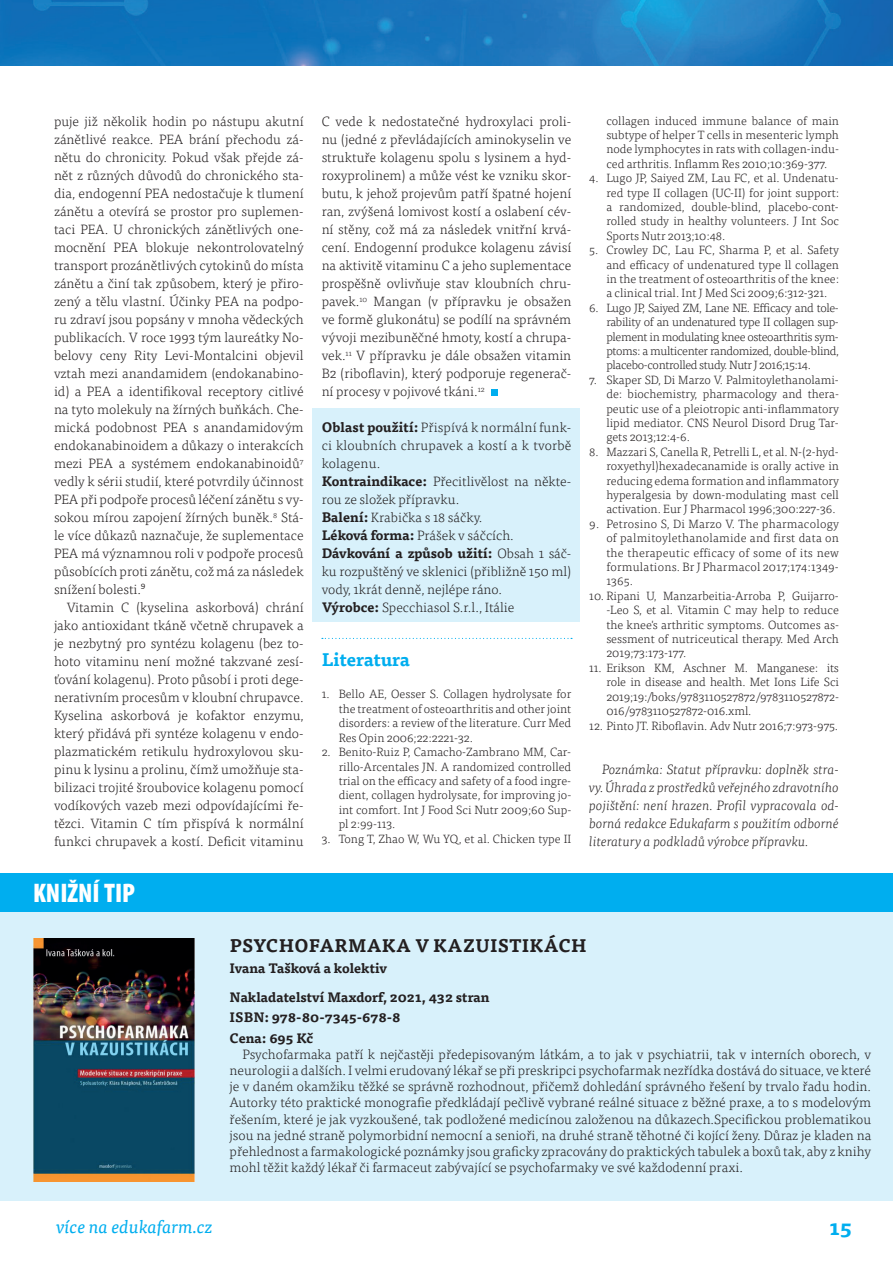
<style>
.page{position:relative;width:893px;height:1263px;background:#fff}
.page>*{position:absolute;margin:0;border:0;box-sizing:border-box;transform-origin:0 0}
.t1{font:900 condensed 27px "Myriad Pro";color:#fff}
.t2{font:700 21px "Tisa Pro";color:#00aeef}
.t3{font:700 18px "Tisa Pro";letter-spacing:.01em;color:#231f20}
.t4{font:italic 18px "Tisa Pro";color:#00aeef}
.t5{font:700 18px "Tisa Pro";color:#00aeef}
.t6{font:300 13.5px/18px "Tisa Pro";color:#231f20;text-align:justify}
.t7{font:italic 300 13.5px/18px "Tisa Pro";color:#231f20;text-align:justify}
.t8{font:700 13.5px/29.2px "Tisa Pro";color:#231f20}
.t9{font:300 12px/14.4px "Tisa Pro";color:#231f20;text-align:justify}
.s1{font-weight:700}
</style>
<div class="page">
<div style="left:313px;top:408px;width:267px;height:214px;background:#d8f1fb"></div>
<img style="left:0;top:0;width:893px;height:65px">
<svg style="left:322px;top:638px;width:250px;height:1px"></svg>
<div style="left:0;top:900px;width:893px;height:301px;background:#d8f1fb"></div>
<img style="left:33px;top:939px;width:162px;height:242px">
<div style="left:0;top:874px;width:893px;height:38px;background:#00aeef"></div>
<div style="left:491px;top:389px;width:7px;height:7px;background:#00aeef"></div>
<p class="t6" style="left:54px;top:112px;width:251px">puje již několik hodin po nástupu akutní zánětlivé reakce. PEA brání přechodu zá&shy;nětu do chronicity. Pokud však přejde zá&shy;nět z různých důvodů do chronického sta&shy;dia, endogenní PEA nedostačuje k tlumení zánětu a otevírá se prostor pro suplemen&shy;taci PEA. U chronických zánětlivých one&shy;mocnění PEA blokuje nekontrolovatelný transport prozánětlivých cytokinů do místa zánětu a činí tak způsobem, který je přiro&shy;zený a tělu vlastní. Účinky PEA na podpo&shy;ru zdraví jsou popsány v mnoha vědeckých publikacích. V roce 1993 tým laureátky No&shy;belovy ceny Rity Levi-Montalcini objevil vztah mezi anandamidem (endokanabino&shy;id) a PEA a identifikoval receptory citlivé na tyto molekuly na žírných buňkách. Che&shy;mická podobnost PEA s anandamidovým endokanabinoidem a důkazy o interakcích mezi PEA a systémem endokanabinoidů<sup>7 </sup>vedly k sérii studií, které potvrdily účinnost PEA při podpoře procesů léčení zánětu s vy&shy;sokou mírou zapojení žírných buněk.<sup>8</sup> Stá&shy;le více důkazů naznačuje, že suplementace PEA má významnou roli v podpoře procesů působících proti zánětu, což má za následek snížení bolesti.⁹</p>
<p class="t6" style="left:54px;top:598px;width:251px;text-indent:13px">Vitamin C (kyselina askorbová) chrání jako antioxidant tkáně včetně chrupavek a je nezbytný pro syntézu kolagenu (bez to&shy;hoto vitaminu není možné takzvané zesí&shy;ťování kolagenu). Proto působí i proti dege&shy;nerativním procesům v kloubní chrupavce.<br>Kyselina askorbová je kofaktor enzymu, který přidává při syntéze kolagenu v endo&shy;plazmatickém retikulu hydroxylovou sku&shy;pinu k lysinu a prolinu, čímž umožňuje sta&shy;bilizaci trojité šroubovice kolagenu pomocí vodíkových vazeb mezi odpovídajícími ře&shy;tězci. Vitamin C tím přispívá k normální funkci chrupavek a kostí. Deficit vitaminu</p>
<h1 class="t1" style="left:33px;top:878px;width:104px">KNIŽNÍ TIP</h1>
<p class="t6" style="left:322px;top:112px;width:251px">C vede k nedostatečné hydroxylaci proli&shy;nu (jedné z převládajících aminokyselin ve struktuře kolagenu spolu s lysinem a hyd&shy;roxyprolinem) a může vést ke vzniku skor&shy;butu, k jehož projevům patří špatné hojení ran, zvýšená lomivost kostí a oslabení cév&shy;ní stěny, což má za následek vnitřní krvá&shy;cení. Endogenní produkce kolagenu závisí na aktivitě vitaminu C a jeho suplementace prospěšně ovlivňuje stav kloubních chru&shy;pavek.<sup>10</sup> Mangan (v přípravku je obsažen ve formě glukonátu) se podílí na správném vývoji mezibuněčné hmoty, kostí a chrupa&shy;vek.<sup>11</sup> V přípravku je dále obsažen vitamin B2 (riboflavin), který podporuje regenerač&shy;ní procesy v pojivové tkáni.<sup>12</sup></p>
<p class="t6" style="left:322px;top:418px;width:251px;text-align:left"><span class="s1">Oblast použití:</span> Přispívá k normální funk&shy;ci kloubních chrupavek a kostí a k tvorbě kolagenu.<br><span class="s1">Kontraindikace:</span> Přecitlivělost na někte&shy;rou ze složek přípravku.<br><span class="s1">Balení:</span> Krabička s 18 sáčky.<br><span class="s1">Léková forma:</span> Prášek v sáčcích.<br><span class="s1">Dávkování a způsob užití:</span> Obsah 1 sáč&shy;ku rozpuštěný ve sklenici (přibližně 150 ml) vody, 1krát denně, nejlépe ráno.<br><span class="s1">Výrobce:</span> Specchiasol S.r.l., Itálie</p>
<h3 class="t5" style="left:322px;top:645px;width:90px">Literatura</h3>
<p class="t9" style="left:339px;top:687px;width:234px;text-indent:-17px">1. Bello AE, Oesser S. Collagen hydrolysate for the treatment of osteoarthritis and other joint disorders: a review of the literature. Curr Med Res Opin 2006;22:2221-32.</p>
<p class="t9" style="left:339px;top:744px;width:234px;text-indent:-17px">2. Benito-Ruiz P, Camacho-Zambrano MM, Car&shy;rillo-Arcentales JN. A randomized controlled trial on the efficacy and safety of a food ingre&shy;dient, collagen hydrolysate, for improving jo&shy;int comfort. Int J Food Sci Nutr 2009;60 Sup&shy;pl 2:99-113.</p>
<p class="t9" style="left:322px;top:831px;width:251px">3. Tong T, Zhao W, Wu YQ, et al. Chicken type II</p>
<p class="t9" style="left:606px;top:113px;width:234px">collagen induced immune balance of main subtype of helper T cells in mesenteric lymph node lymphocytes in rats with collagen-indu&shy;ced arthritis. Inflamm Res 2010;10:369-377.</p>
<p class="t9" style="left:606px;top:170px;width:234px;text-indent:-17px">4. Lugo JP, Saiyed ZM, Lau FC, et al. Undenatu&shy;red type II collagen (UC-II) for joint support: a randomized, double-blind, placebo-cont&shy;rolled study in healthy volunteers. J Int Soc Sports Nutr 2013;10:48.</p>
<p class="t9" style="left:606px;top:242px;width:234px;text-indent:-17px">5. Crowley DC, Lau FC, Sharma P, et al. Safety and efficacy of undenatured type ll collagen in the treatment of osteoarthritis of the knee: a clinical trial. Int J Med Sci 2009;6:312-321.</p>
<p class="t9" style="left:606px;top:300px;width:234px;text-indent:-17px">6. Lugo JP, Saiyed ZM, Lane NE. Efficacy and tole&shy;rability of an undenatured type II collagen sup&shy;plement in modulating knee osteoarthritis sym&shy;ptoms: a multicenter randomized, double-blind, placebo-controlled study. Nutr J 2016;15:14.</p>
<p class="t9" style="left:606px;top:372px;width:234px;text-indent:-17px">7. Skaper SD, Di Marzo V. Palmitoylethanolami&shy;de: biochemistry, pharmacology and thera&shy;peutic use of a pleiotropic anti-inflammatory lipid mediator. CNS Neurol Disord Drug Tar&shy;gets 2013;12:4-6.</p>
<p class="t9" style="left:606px;top:444px;width:234px;text-indent:-17px">8. Mazzari S, Canella R, Petrelli L, et al. N-(2-hyd&shy;roxyethyl)hexadecanamide is orally active in reducing edema formation and inflammatory hyperalgesia by down-modulating mast cell activation. Eur J Pharmacol 1996;300:227-36.</p>
<p class="t9" style="left:606px;top:516px;width:234px;text-indent:-17px">9. Petrosino S, Di Marzo V. The pharmacology of palmitoylethanolamide and first data on the therapeutic efficacy of some of its new formulations. Br J Pharmacol 2017;174:1349- 1365.</p>
<p class="t9" style="left:606px;top:588px;width:234px;text-indent:-17px">10. Ripani U, Manzarbeitia-Arroba P, Guijarro--Leo S, et al. Vitamin C may help to reduce the knee's arthritic symptoms. Outcomes as&shy;sessment of nutriceutical therapy. Med Arch 2019;73:173-177.</p>
<p class="t9" style="left:606px;top:660px;width:234px;text-indent:-17px">11. Erikson KM, Aschner M. Manganese: its role in disease and health. Met Ions Life Sci 2019;19:/boks/9783110527872/9783110527872- 016/9783110527872-016.xml.</p>
<p class="t9" style="left:589px;top:718px;width:250px">12. Pinto JT. Riboflavin. Adv Nutr 2016;7:973-975.</p>
<p class="t7" style="left:589px;top:760px;width:251px;text-indent:13px">Poznámka: Statut přípravku: doplněk stra&shy;vy. Úhrada z prostředků veřejného zdravotního pojištění: není hrazen. Profil vypracovala od&shy;borná redakce Edukafarm s použitím odborné literatury a podkladů výrobce přípravku.</p>
<h3 class="t3" style="left:230px;top:931px;width:358px">PSYCHOFARMAKA V KAZUISTIKÁCH</h3>
<p class="t8" style="left:230px;top:952px;width:261px">Ivana Tašková a kolektiv<br>Nakladatelství Maxdorf, 2021, 432 stran</p>
<p class="t8" style="left:230px;top:1006px;width:173px;line-height:20.4px">ISBN: 978-80-7345-678-8<br>Cena: 695 Kč</p>
<p class="t6" style="left:230px;top:1045px;width:643px;line-height:16.2px;text-indent:13px">Psychofarmaka patří k nejčastěji předepisovaným látkám, a to jak v psychiatrii, tak v interních oborech, v neurologii a dalších. I velmi erudovaný lékař se při preskripci psychofarmak nezřídka dostává do situace, ve které je v daném okamžiku těžké se správně rozhodnout, přičemž dohledání správného řešení by trvalo řadu hodin.<br>Autorky této praktické monografie předkládají pečlivě vybrané reálné situace z běžné praxe, a to s modelovým řešením, které je jak vyzkoušené, tak podložené medicínou založenou na důkazech.Specifickou problematikou jsou na jedné straně polymorbidní nemocní a senioři, na druhé straně těhotné či kojící ženy. Důraz je kladen na přehlednost a farmakologické poznámky jsou graficky zpracovány do praktických tabulek a boxů tak, aby z knihy mohl těžit každý lékař či farmaceut zabývající se psychofarmaky ve své každodenní praxi.</p>
<h3 class="t4" style="left:56px;top:1213px;width:158px">více na edukafarm.cz</h3>
<h2 class="t2" style="left:829px;top:1210px;width:24px">15</h2>
</div>
